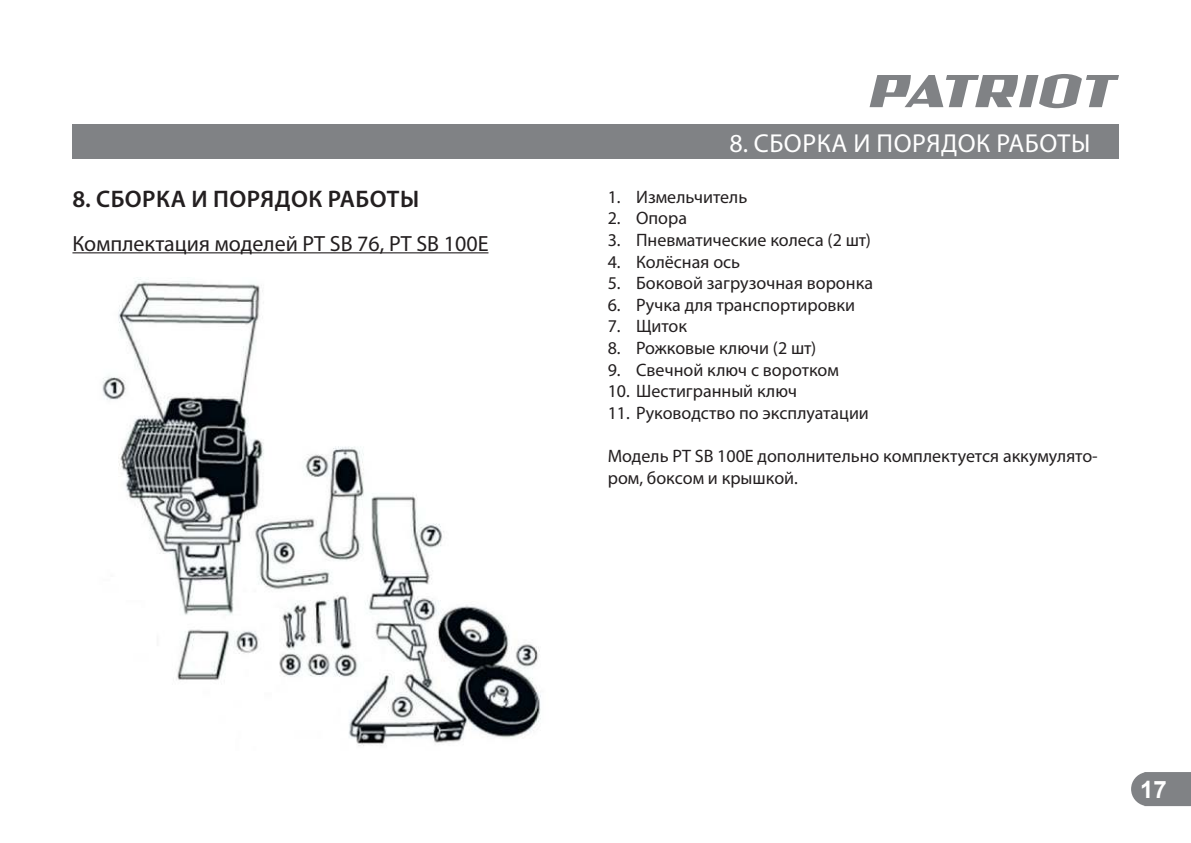
<style>
.page{position:relative;width:1191px;height:843px;background:#fff}
.page>*{position:absolute;margin:0;border:0;box-sizing:border-box;transform-origin:0 0}
.t1{font:26px "Myriad Pro";letter-spacing:.02em;color:#fff}
.t2{font:600 24px "Myriad Pro";letter-spacing:.02em;color:#231f20}
.t3{font:700 24px "Arial";color:#fff}
.t4{font:22px "Myriad Pro";color:#231f20}
.t5{font:18px/21.6px "Myriad Pro";color:#231f20}
</style>
<div class="page">
<div style="left:1131px;top:772px;width:60px;height:33px;background:#808285"></div>
<svg style="left:870px;top:74px;width:249px;height:34px"></svg>
<div style="left:72px;top:125px;width:1047px;height:34px;background:#808285"></div>
<hr style="left:72px;top:252px;width:416px;height:1px;background:#231f20">
<img style="left:102px;top:279px;width:439px;height:467px">
<h2 class="t2" style="left:72px;top:187px;width:348px">8. СБОРКА И ПОРЯДОК РАБОТЫ</h2>
<p class="t4" style="left:72px;top:232px;width:418px">Комплектация моделей PT SB 76, PT SB 100E</p>
<h1 class="t1" style="left:729px;top:130px;width:362px">8. СБОРКА И ПОРЯДОК РАБОТЫ</h1>
<p class="t5" style="left:608px;top:186px;width:141px">1. Измельчитель</p>
<p class="t5" style="left:608px;top:208px;width:81px">2. Опора</p>
<p class="t5" style="left:608px;top:230px;width:265px">3. Пневматические колеса (2 шт)</p>
<p class="t5" style="left:608px;top:251px;width:134px">4. Колёсная ось</p>
<p class="t5" style="left:608px;top:273px;width:267px">5. Боковой загрузочная воронка</p>
<p class="t5" style="left:608px;top:294px;width:249px">6. Ручка для транспортировки</p>
<p class="t5" style="left:608px;top:316px;width:81px">7. Щиток</p>
<p class="t5" style="left:608px;top:338px;width:210px">8. Рожковые ключи (2 шт)</p>
<p class="t5" style="left:608px;top:359px;width:233px">9. Свечной ключ с воротком</p>
<p class="t5" style="left:608px;top:381px;width:191px">10. Шестигранный ключ</p>
<p class="t5" style="left:608px;top:402px;width:263px">11. Руководство по эксплуатации</p>
<p class="t5" style="left:608px;top:446px;width:492px">Модель PT SB 100E дополнительно комплектуется аккумулято&shy;ром, боксом и крышкой.</p>
<h2 class="t3" style="left:1140px;top:775px;width:28px">17</h2>
</div>
